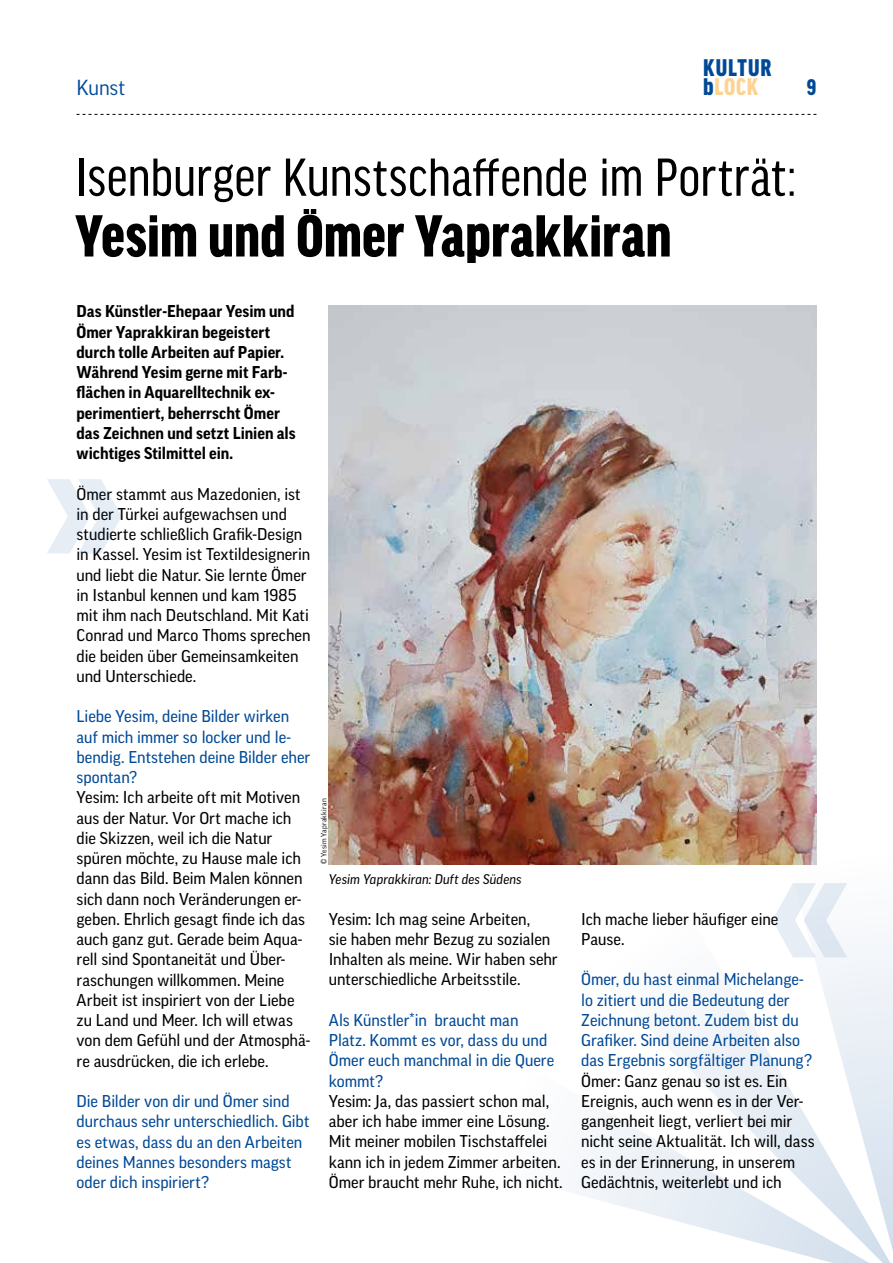
<style>
.page{position:relative;width:893px;height:1263px;background:#fff}
.page>*{position:absolute;margin:0;border:0;box-sizing:border-box;transform-origin:0 0}
.t1{font:900 condensed 63px "Good Headline Pro";color:#000}
.t2{font:condensed 57px "Good Headline Pro";color:#000}
.t3{font:900 condensed 25.65px "Good Headline Pro";letter-spacing:.04em;color:#004996}
.t4{font:900 condensed 25.65px "Good Headline Pro";letter-spacing:.035em;color:#fdd394}
.t5{font:900 condensed 24px "Good Headline Pro";color:#004996}
.t6{font:21px "Good Pro";letter-spacing:-.005em;color:#004996}
.t7{font:16.5px/20.2px "Good Pro News";color:#000}
.t8{font:16.5px/20.2px "Good Pro News";color:#004996}
.t9{font:700 16.5px/20.2px "Good Pro";color:#000}
.t10{font:italic 13.5px "Good Pro News";letter-spacing:.005em;color:#000}
.t11{font:7.5px "Good Pro";letter-spacing:.03em;color:#000}
.s1{color:#004996}
</style>
<div class="page">
<svg style="left:662px;top:989px;width:110px;height:76px;fill:#f3f6fa"></svg>
<svg style="left:574px;top:1065px;width:198px;height:182px"></svg>
<svg style="left:77px;top:114px;width:739px;height:1px"></svg>
<img style="left:329px;top:305px;width:487px;height:559px">
<svg style="left:772px;top:849px;width:121px;height:414px"></svg>
<svg style="left:47px;top:479px;width:75px;height:74px"></svg>
<h3 class="t3" style="left:703px;top:54px;width:70px">KULTUR</h3>
<p class="t6" style="left:77px;top:75px;width:50px">Kunst</p>
<h3 class="t4" style="left:703px;top:73px;width:57px"><span class="s1">b</span>LOCK</h3>
<h3 class="t5" style="left:807px;top:74px;width:11px">9</h3>
<h2 class="t2" style="left:75px;top:148px;width:723px">Isenburger Kunstschaffende im Porträt:</h2>
<h1 class="t1" style="left:75px;top:202px;width:598px">Yesim und Ömer Yaprakkiran</h1>
<p class="t9" style="left:77px;top:301px;width:221px">Das Künstler-Ehepaar Yesim und<br>Ömer Yaprakkiran begeistert durch tolle Arbeiten auf Papier.<br>Während Yesim gerne mit Farb&shy;flächen in Aquarelltechnik ex&shy;perimentiert, beherrscht Ömer das Zeichnen und setzt Linien als wichtiges Stilmittel ein.</p>
<p class="t7" style="left:77px;top:483px;width:235px">Ömer stammt aus Mazedonien, ist in der Türkei aufgewachsen und studierte schließlich Grafik-Design in Kassel. Yesim ist Textildesignerin und liebt die Natur. Sie lernte Ömer in Istanbul kennen und kam 1985 mit ihm nach Deutschland. Mit Kati<br>Conrad und Marco Thoms sprechen die beiden über Gemeinsamkeiten und Unterschiede.</p>
<p class="t8" style="left:77px;top:706px;width:235px">Liebe Yesim, deine Bilder wirken auf mich immer so locker und le&shy;bendig. Entstehen deine Bilder eher spontan?</p>
<p class="t7" style="left:77px;top:787px;width:235px">Yesim: Ich arbeite oft mit Motiven aus der Natur. Vor Ort mache ich die Skizzen, weil ich die Natur spüren möchte, zu Hause male ich dann das Bild. Beim Malen können sich dann noch Veränderungen er&shy;geben. Ehrlich gesagt finde ich das auch ganz gut. Gerade beim Aqua&shy;rell sind Spontaneität und Über&shy;raschungen willkommen. Meine<br>Arbeit ist inspiriert von der Liebe zu Land und Meer. Ich will etwas von dem Gefühl und der Atmosphä&shy;re ausdrücken, die ich erlebe.</p>
<p class="t8" style="left:77px;top:1091px;width:234px">Die Bilder von dir und Ömer sind durchaus sehr unterschiedlich. Gibt es etwas, dass du an den Arbeiten deines Mannes besonders magst oder dich inspiriert?</p>
<p class="t11" style="left:319px;top:864px;width:67px;rotate:-90deg">© Yesim Yaprakkiran</p>
<p class="t10" style="left:329px;top:872px;width:194px">Yesim Yaprakkiran: Duft des Südens</p>
<p class="t7" style="left:329px;top:909px;width:230px">Yesim: Ich mag seine Arbeiten,<br>sie haben mehr Bezug zu sozialen<br>Inhalten als meine. Wir haben sehr unterschiedliche Arbeitsstile.</p>
<p class="t8" style="left:329px;top:1010px;width:227px">Als Künstler*in braucht man<br>Platz. Kommt es vor, dass du und<br>Ömer euch manchmal in die Quere kommt?</p>
<p class="t7" style="left:329px;top:1091px;width:235px">Yesim: Ja, das passiert schon mal, aber ich habe immer eine Lösung.<br>Mit meiner mobilen Tischstaffelei kann ich in jedem Zimmer arbeiten.<br>Ömer braucht mehr Ruhe, ich nicht.</p>
<p class="t7" style="left:581px;top:908px;width:199px">Ich mache lieber häufiger eine<br>Pause.</p>
<p class="t8" style="left:581px;top:969px;width:233px">Ömer, du hast einmal Michelange&shy;lo zitiert und die Bedeutung der Zeichnung betont. Zudem bist du Grafiker. Sind deine Arbeiten also das Ergebnis sorgfältiger Planung?</p>
<p class="t7" style="left:581px;top:1070px;width:235px">Ömer: Ganz genau so ist es. Ein Ereignis, auch wenn es in der Ver&shy;gangenheit liegt, verliert bei mir nicht seine Aktualität. Ich will, dass es in der Erinnerung, in unserem Gedächtnis, weiterlebt und ich</p>
</div>
